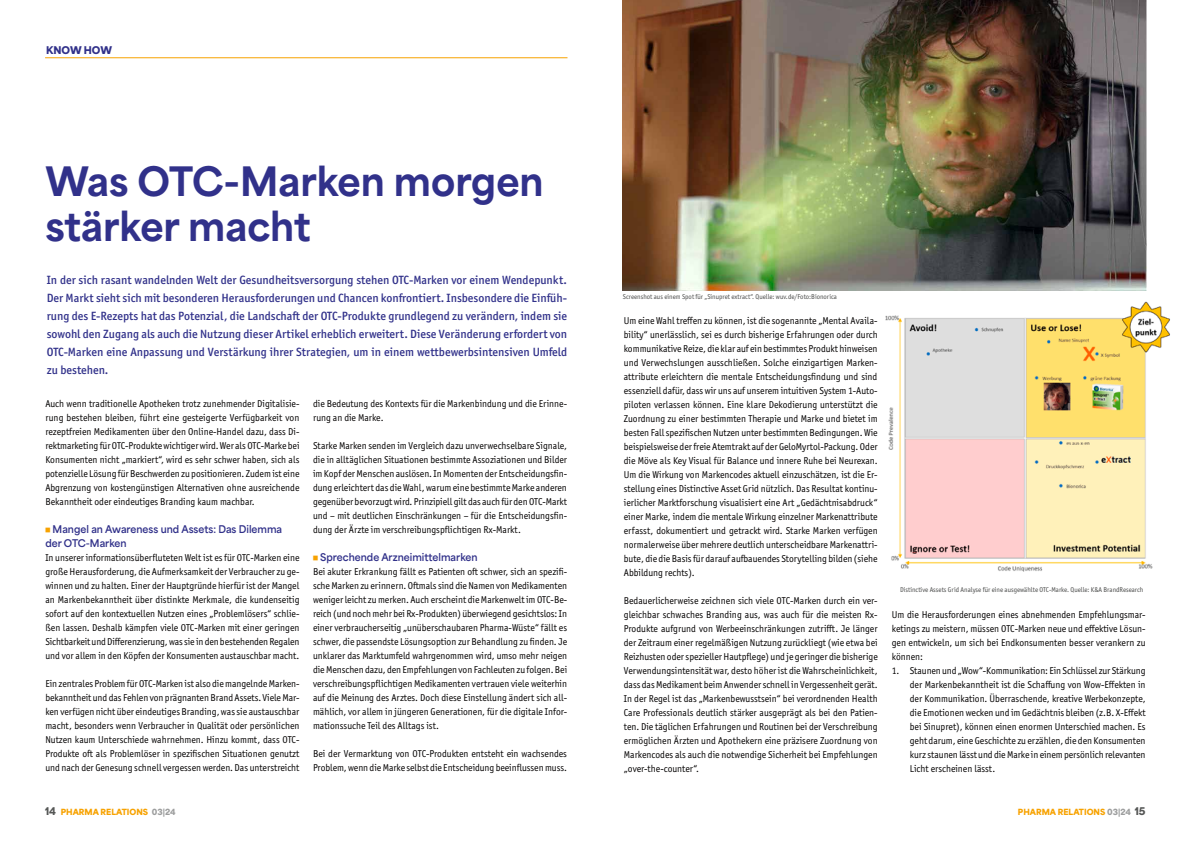
<style>
.page{position:relative;width:1191px;height:842px;background:#fff}
.page>*{position:absolute;margin:0;border:0;box-sizing:border-box;transform-origin:0 0}
.t1{font:800 38px/45.6px "Area Normal";color:#31318a}
.t2{font:500 12px/18px "Officina Sans ITC Pro";color:#31318a;text-align:justify}
.t3{font:10px/14px "Officina Sans ITC Pro";color:#030000;text-align:justify;scale:.96 1}
.t4{font:700 10px/14px "Area Normal";color:#31318a;scale:.96 1}
.t5{font:900 10px "Area Normal";color:#31318a}
.t6{font:900 8px "Area Normal";color:#f7a200}
.t7{font:7px "Officina Sans ITC Pro";color:#474847;scale:.96 1}
.s1{color:#f7a200}
.s2{font-size:10px;color:#555756}
.s3{color:#9d9e9e}
</style>
<div class="page">
<hr style="left:45px;top:57px;width:522px;height:1px;background:#f7a200">
<img style="left:885px;top:301px;width:285px;height:271px">
<img style="left:623px;top:0;width:523px;height:290px">
<p class="t5" style="left:46px;top:41px;width:67px">KNOW HOW</p>
<h1 class="t1" style="left:45px;top:154px;width:500px">Was OTC-Marken morgen stärker macht</h1>
<p class="t2" style="left:47px;top:270px;width:522px">In der sich rasant wandelnden Welt der Gesundheitsversorgung stehen OTC-Marken vor einem Wendepunkt.<br>Der Markt sieht sich mit besonderen Herausforderungen und Chancen konfrontiert. Insbesondere die Einfüh&shy;rung des E-Rezepts hat das Potenzial, die Landschaft der OTC-Produkte grundlegend zu verändern, indem sie sowohl den Zugang als auch die Nutzung dieser Artikel erheblich erweitert. Diese Veränderung erfordert von OTC-Marken eine Anpassung und Verstärkung ihrer Strategien, um in einem wettbewerbsintensiven Umfeld zu bestehen.</p>
<p class="t3" style="left:45px;top:397px;width:266px">Auch wenn traditionelle Apotheken trotz zunehmender Digitalisie&shy;rung bestehen bleiben, führt eine gesteigerte Verfügbarkeit von rezeptfreien Medikamenten über den Online-Handel dazu, dass Di&shy;rektmarketing für OTC-Produkte wichtiger wird. Wer als OTC-Marke bei Konsumenten nicht „markiert“, wird es sehr schwer haben, sich als potenzielle Lösung für Beschwerden zu positionieren. Zudem ist eine Abgrenzung von kostengünstigen Alternativen ohne ausreichende Bekanntheit oder eindeutiges Branding kaum machbar.</p>
<p class="t4" style="left:45px;top:521px;width:248px"><span class="s1">■</span> Mangel an Awareness und Assets: Das Dilemma der OTC-Marken</p>
<p class="t3" style="left:45px;top:551px;width:266px">In unserer informationsüberfluteten Welt ist es für OTC-Marken eine große Herausforderung, die Aufmerksamkeit der Verbraucher zu ge&shy;winnen und zu halten. Einer der Hauptgründe hierfür ist der Mangel an Markenbekanntheit über distinkte Merkmale, die kundenseitig sofort auf den kontextuellen Nutzen eines „Problemlösers“ schlie&shy;ßen lassen. Deshalb kämpfen viele OTC-Marken mit einer geringen Sichtbarkeit und Differenzierung, was sie in den bestehenden Regalen und vor allem in den Köpfen der Konsumenten austauschbar macht.</p>
<p class="t3" style="left:45px;top:677px;width:266px">Ein zentrales Problem für OTC-Marken ist also die mangelnde Marken&shy;bekanntheit und das Fehlen von prägnanten Brand Assets. Viele Mar&shy;ken verfügen nicht über eindeutiges Branding, was sie austauschbar macht, besonders wenn Verbraucher in Qualität oder persönlichen Nutzen kaum Unterschiede wahrnehmen. Hinzu kommt, dass OTC-Produkte oft als Problemlöser in spezifischen Situationen genutzt und nach der Genesung schnell vergessen werden. Das unterstreicht</p>
<p class="t3" style="left:313px;top:397px;width:266px">die Bedeutung des Kontexts für die Markenbindung und die Erinne&shy;rung an die Marke.</p>
<p class="t3" style="left:313px;top:439px;width:266px">Starke Marken senden im Vergleich dazu unverwechselbare Signale, die in alltäglichen Situationen bestimmte Assoziationen und Bilder im Kopf der Menschen auslösen. In Momenten der Entscheidungsfin&shy;dung erleichtert das die Wahl, warum eine bestimmte Marke anderen gegenüber bevorzugt wird. Prinzipiell gilt das auch für den OTC-Markt und – mit deutlichen Einschränkungen – für die Entscheidungsfin&shy;dung der Ärzte im verschreibungspflichtigen Rx-Markt.</p>
<p class="t4" style="left:313px;top:549px;width:173px"><span class="s1">■</span> Sprechende Arzneimittelmarken</p>
<p class="t3" style="left:313px;top:565px;width:266px">Bei akuter Erkrankung fällt es Patienten oft schwer, sich an spezifi&shy;sche Marken zu erinnern. Oftmals sind die Namen von Medikamenten weniger leicht zu merken. Auch erscheint die Markenwelt im OTC-Be&shy;reich (und noch mehr bei Rx-Produkten) überwiegend gesichtslos: In einer verbraucherseitig „unüberschaubaren Pharma-Wüste“ fällt es schwer, die passendste Lösungsoption zur Behandlung zu finden. Je unklarer das Marktumfeld wahrgenommen wird, umso mehr neigen die Menschen dazu, den Empfehlungen von Fachleuten zu folgen. Bei verschreibungspflichtigen Medikamenten vertrauen viele weiterhin auf die Meinung des Arztes. Doch diese Einstellung ändert sich all&shy;mählich, vor allem in jüngeren Generationen, für die digitale Infor&shy;mationssuche Teil des Alltags ist.</p>
<p class="t3" style="left:313px;top:747px;width:266px">Bei der Vermarktung von OTC-Produkten entsteht ein wachsendes<br>Problem, wenn die Marke selbst die Entscheidung beeinflussen muss.</p>
<p class="t6" style="left:45px;top:804px;width:132px"><span class="s2">14</span> PHARMA RELATIONS <span class="s3">03|24</span></p>
<p class="t7" style="left:623px;top:292px;width:225px">Screenshot aus einem Spot für „Sinupret extract“. Quelle: wuv.de/Foto:Bionorica</p>
<p class="t3" style="left:624px;top:313px;width:266px">Um eine Wahl treffen zu können, ist die sogenannte „Mental Availa&shy;bility“ unerlässlich, sei es durch bisherige Erfahrungen oder durch kommunikative Reize, die klar auf ein bestimmtes Produkt hinweisen und Verwechslungen ausschließen. Solche einzigartigen Marken&shy;attribute erleichtern die mentale Entscheidungsfindung und sind essenziell dafür, dass wir uns auf unserem intuitiven System 1-Auto&shy;piloten verlassen können. Eine klare Dekodierung unterstützt die Zuordnung zu einer bestimmten Therapie und Marke und bietet im besten Fall spezifischen Nutzen unter bestimmten Bedingungen. Wie beispielsweise der freie Atemtrakt auf der GeloMyrtol-Packung. Oder die Möve als Key Visual für Balance und innere Ruhe bei Neurexan.<br>Um die Wirkung von Markencodes aktuell einzuschätzen, ist die Er&shy;stellung eines Distinctive Asset Grid nützlich. Das Resultat kontinu&shy;ierlicher Marktforschung visualisiert eine Art „Gedächtnisabdruck“ einer Marke, indem die mentale Wirkung einzelner Markenattribute erfasst, dokumentiert und getrackt wird. Starke Marken verfügen normalerweise über mehrere deutlich unterscheidbare Markenattri&shy;bute, die die Basis für darauf aufbauendes Storytelling bilden (siehe Abbildung rechts).</p>
<p class="t3" style="left:624px;top:593px;width:266px">Bedauerlicherweise zeichnen sich viele OTC-Marken durch ein ver&shy;gleichbar schwaches Branding aus, was auch für die meisten Rx-Produkte aufgrund von Werbeeinschränkungen zutrifft. Je länger der Zeitraum einer regelmäßigen Nutzung zurückliegt (wie etwa bei Reizhusten oder spezieller Hautpflege) und je geringer die bisherige Verwendungsintensität war, desto höher ist die Wahrscheinlichkeit, dass das Medikament beim Anwender schnell in Vergessenheit gerät.<br>In der Regel ist das „Markenbewusstsein“ bei verordnenden Health Care Professionals deutlich stärker ausgeprägt als bei den Patien&shy;ten. Die täglichen Erfahrungen und Routinen bei der Verschreibung ermöglichen Ärzten und Apothekern eine präzisere Zuordnung von Markencodes als auch die notwendige Sicherheit bei Empfehlungen „over-the-counter“.</p>
<p class="t7" style="left:900px;top:585px;width:255px">Distinctive Assets Grid Analyse für eine ausgewählte OTC-Marke. Quelle: K&amp;A BrandResearch</p>
<p class="t3" style="left:891px;top:607px;width:266px">Um die Herausforderungen eines abnehmenden Empfehlungsmar&shy;ketings zu meistern, müssen OTC-Marken neue und effektive Lösun&shy;gen entwickeln, um sich bei Endkonsumenten besser verankern zu können:</p>
<p class="t3" style="left:909px;top:663px;width:247px;text-indent:-18px">1. Staunen und „Wow“-Kommunikation: Ein Schlüssel zur Stärkung der Markenbekanntheit ist die Schaffung von Wow-Effekten in der Kommunikation. Überraschende, kreative Werbekonzepte, die Emotionen wecken und im Gedächtnis bleiben (z.B. X-Effekt bei Sinupret), können einen enormen Unterschied machen. Es geht darum, eine Geschichte zu erzählen, die den Konsumenten kurz staunen lässt und die Marke in einem persönlich relevanten Licht erscheinen lässt.</p>
<p class="t6" style="left:1018px;top:804px;width:129px">PHARMA RELATIONS <span class="s3">03|24</span> <span class="s2">15</span></p>
</div>
